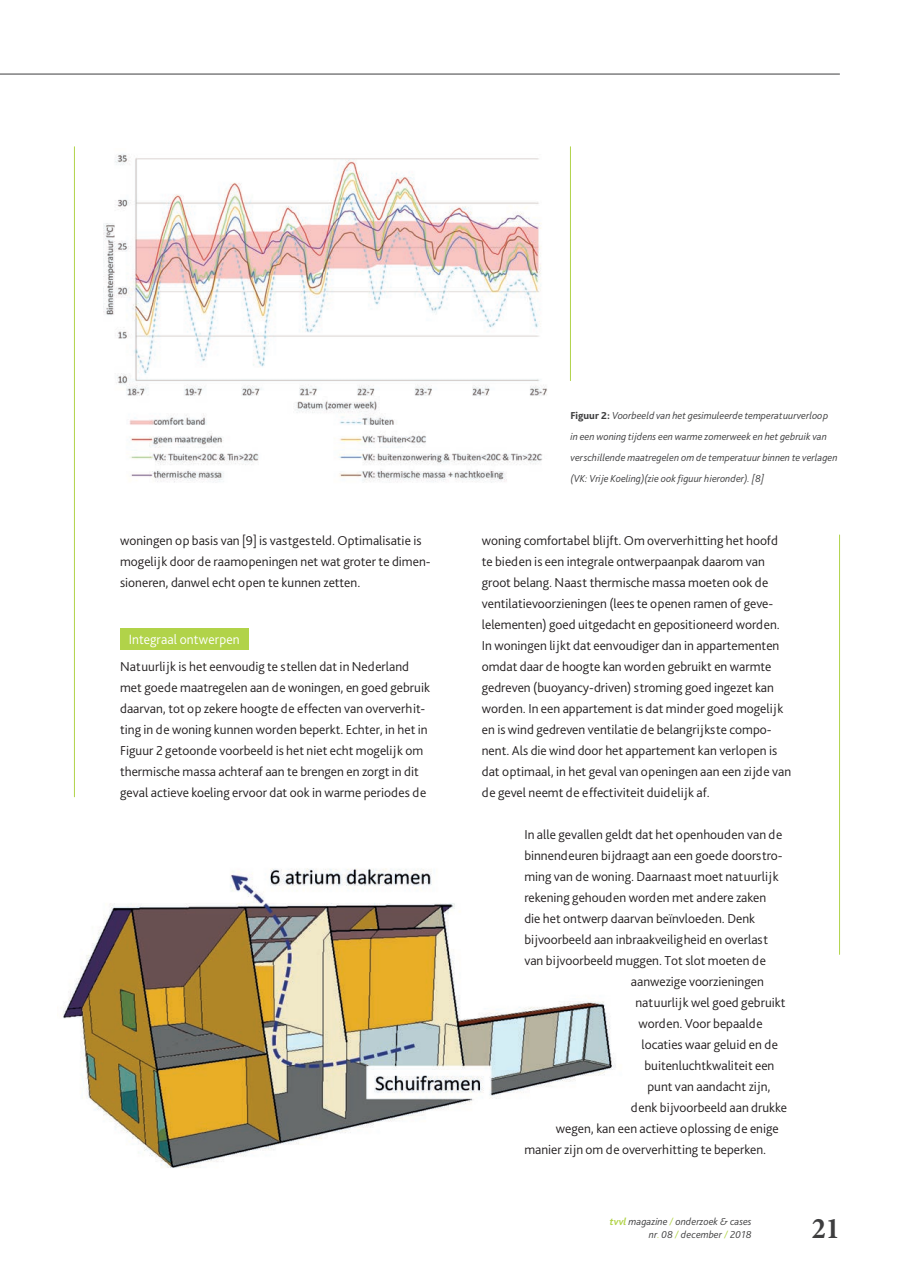
<style>
.page{position:relative;width:914px;height:1284px;background:#fff}
.page>*{position:absolute;margin:0;border:0;box-sizing:border-box;transform-origin:0 0}
.t1{font:700 condensed 30px "Minion Pro";color:#3e3e3f}
.t2{font:300 13.95px "Bliss Pro";letter-spacing:.005em;color:#fff}
.t3{font:300 13.5px/21px "Bliss Pro";color:#231f20}
.t4{font:italic 300 10.5px/21px "Bliss Pro";color:#3e3e3f;text-align:right}
.s1{font-weight:800;font-style:normal}
.s2{font-weight:700;color:#b1d349}
.s3{color:#b1d349}
</style>
<div class="page">
<img style="left:103px;top:154px;width:444px;height:329px">
<hr style="left:0;top:74px;width:839px;height:1px;background:#3e3e3f">
<hr style="left:74px;top:147px;width:1px;height:649px;background:#b1d349">
<hr style="left:570px;top:147px;width:1px;height:233px;background:#b1d349">
<hr style="left:839px;top:535px;width:1px;height:419px;background:#b1d349">
<div style="left:120px;top:629px;width:128px;height:21px;background:#b1d349"></div>
<img style="left:61px;top:868px;width:555px;height:300px">
<p class="t3" style="left:120px;top:529px;width:312px">woningen op basis van [9] is vastgesteld. Optimalisatie is mogelijk door de raamopeningen net wat groter te dimen&shy;sioneren, danwel echt open te kunnen zetten.</p>
<p class="t2" style="left:129px;top:631px;width:112px">Integraal ontwerpen</p>
<p class="t3" style="left:120px;top:655px;width:311px">Natuurlijk is het eenvoudig te stellen dat in Nederland met goede maatregelen aan de woningen, en goed gebruik daarvan, tot op zekere hoogte de effecten van oververhit&shy;ting in de woning kunnen worden beperkt. Echter, in het in Figuur 2 getoonde voorbeeld is het niet echt mogelijk om thermische massa achteraf aan te brengen en zorgt in dit geval actieve koeling ervoor dat ook in warme periodes de</p>
<p class="t4" style="left:570px;top:405px;width:268px;text-align:left"><span class="s1">Figuur 2:</span> Voorbeeld van het gesimuleerde temperatuurverloop in een woning tijdens een warme zomerweek en het gebruik van verschillende maatregelen om de temperatuur binnen te verlagen (VK: Vrije Koeling)(zie ook figuur hieronder). [8]</p>
<p class="t3" style="left:482px;top:530px;width:311px">woning comfortabel blijft. Om oververhitting het hoofd te bieden is een integrale ontwerpaanpak daarom van groot belang. Naast thermische massa moeten ook de ventilatievoorzieningen (lees te openen ramen of geve&shy;lelementen) goed uitgedacht en gepositioneerd worden.<br>In woningen lijkt dat eenvoudiger dan in appartementen omdat daar de hoogte kan worden gebruikt en warmte gedreven (buoyancy-driven) stroming goed ingezet kan worden. In een appartement is dat minder goed mogelijk en is wind gedreven ventilatie de belangrijkste compo&shy;nent. Als die wind door het appartement kan verlopen is dat optimaal, in het geval van openingen aan een zijde van de gevel neemt de effectiviteit duidelijk af.</p>
<p class="t3" style="left:524px;top:823px;width:259px">In alle gevallen geldt dat het openhouden van de</p>
<p class="t3" style="left:524px;top:844px;width:260px">binnendeuren bijdraagt aan een goede doorstro-</p>
<p class="t3" style="left:524px;top:865px;width:256px">ming van de woning. Daarnaast moet natuurlijk</p>
<p class="t3" style="left:524px;top:886px;width:243px">rekening gehouden worden met andere zaken</p>
<p class="t3" style="left:524px;top:908px;width:232px">die het ontwerp daarvan beïnvloeden. Denk</p>
<p class="t3" style="left:524px;top:929px;width:245px">bijvoorbeeld aan inbraakveiligheid en overlast</p>
<p class="t3" style="left:524px;top:950px;width:243px">van bijvoorbeeld muggen. Tot slot moeten de</p>
<p class="t3" style="left:631px;top:971px;width:134px">aanwezige voorzieningen</p>
<p class="t3" style="left:635px;top:992px;width:151px">natuurlijk wel goed gebruikt</p>
<p class="t3" style="left:638px;top:1013px;width:126px">worden. Voor bepaalde</p>
<p class="t3" style="left:641px;top:1034px;width:138px">locaties waar geluid en de</p>
<p class="t3" style="left:644px;top:1055px;width:131px">buitenluchtkwaliteit een</p>
<p class="t3" style="left:647px;top:1076px;width:125px">punt van aandacht zijn,</p>
<p class="t3" style="left:631px;top:1097px;width:158px">denk bijvoorbeeld aan drukke</p>
<p class="t3" style="left:556px;top:1118px;width:224px">wegen, kan een actieve oplossing de enige</p>
<p class="t3" style="left:524px;top:1139px;width:243px">manier zijn om de oververhitting te beperken.</p>
<p class="t4" style="left:610px;top:1214px;width:143px;line-height:13.5px"><span class="s2">tvvl</span> magazine <span class="s3">/</span> onderzoek &amp; cases nr<span class="s3">.</span> 08 <span class="s3">/</span> december <span class="s3">/</span> 2018</p>
<h1 class="t1" style="left:811px;top:1208px;width:29px">21</h1>
</div>
